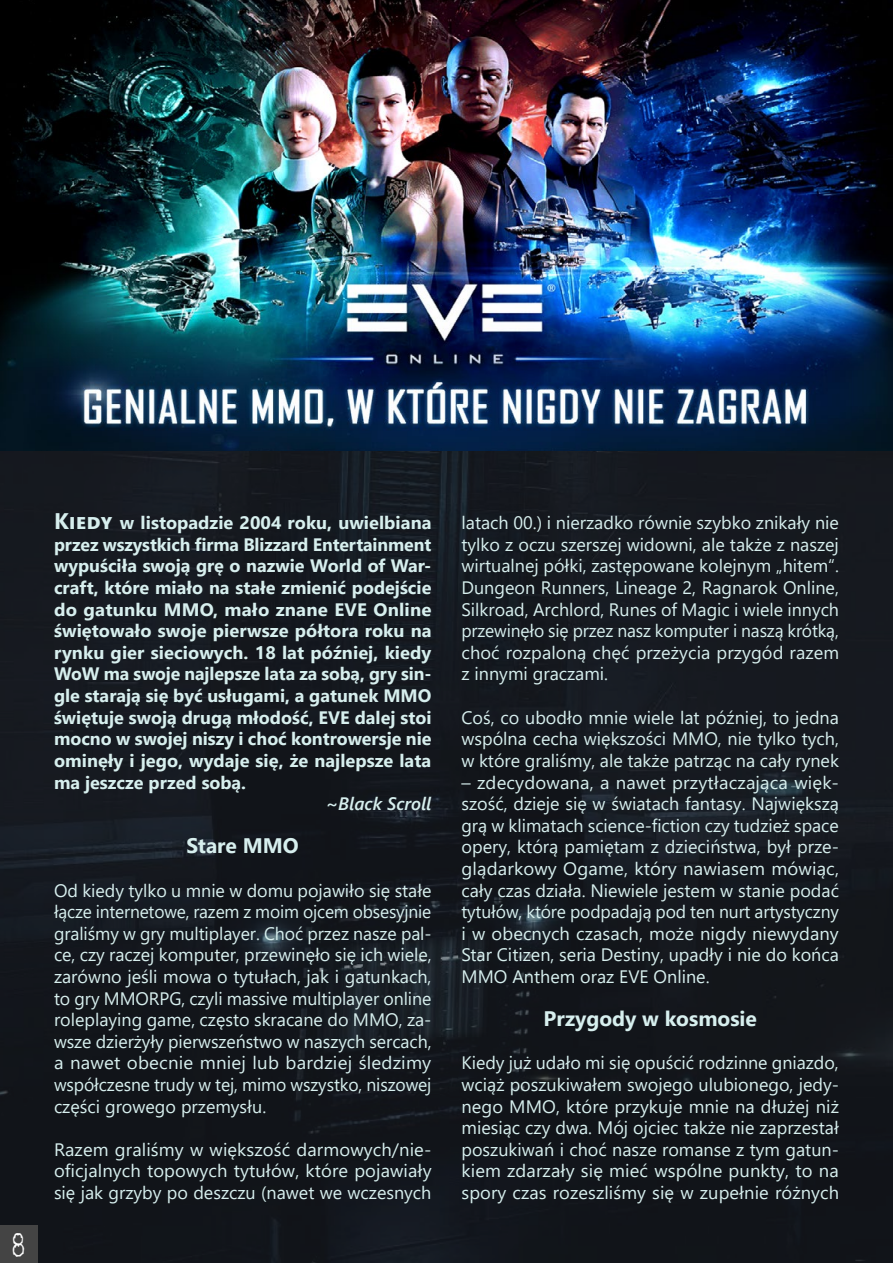
<style>
.page{position:relative;width:893px;height:1263px;background:#14171e}
.page>*{position:absolute;margin:0;border:0;box-sizing:border-box;transform-origin:0 0}
.t1{font:28.8px "Bloodgutter 2000";color:#fff;scale:.83 1}
.t2{font:700 21px "Segoe UI";color:#d7efee}
.t3{font:18px/21.6px "Segoe UI";color:#d7efee;text-align:justify}
.t4{font:700 18px/21.6px "Segoe UI";color:#d7efee;text-align:justify}
.t5{font:italic 600 18px "Segoe UI";color:#d7efee}
.s1{font-size:22.5px}
</style>
<div class="page">
<img style="left:0;top:0;width:893px;height:450px">
<div style="left:0;top:1225px;width:38px;height:38px;background:#444"></div>
<h1 class="t1" style="left:12px;top:1227px;width:17px">8</h1>
<p class="t4" style="left:54px;top:511px;width:379px"><span class="s1">Kiedy</span> w listopadzie 2004 roku, uwielbiana przez wszystkich firma Blizzard Entertainment wypuściła swoją grę o nazwie World of War&shy;craft, które miało na stałe zmienić podejście do gatunku MMO, mało znane EVE Online świętowało swoje pierwsze półtora roku na rynku gier sieciowych. 18 lat później, kiedy WoW ma swoje najlepsze lata za sobą, gry sin&shy;gle starają się być usługami, a gatunek MMO świętuje swoją drugą młodość, EVE dalej stoi mocno w swojej niszy i choć kontrowersje nie ominęły i jego, wydaje się, że najlepsze lata ma jeszcze przed sobą.</p>
<p class="t5" style="left:326px;top:787px;width:107px">~Black Scroll</p>
<p class="t2" style="left:187px;top:826px;width:114px">Stare MMO</p>
<p class="t3" style="left:54px;top:878px;width:379px">Od kiedy tylko u mnie w domu pojawiło się stałe łącze internetowe, razem z moim ojcem obsesyjnie graliśmy w gry multiplayer. Choć przez nasze pal&shy;ce, czy raczej komputer, przewinęło się ich wiele, zarówno jeśli mowa o tytułach, jak i gatunkach, to gry MMORPG, czyli massive multiplayer online roleplaying game, często skracane do MMO, za&shy;wsze dzierżyły pierwszeństwo w naszych sercach, a nawet obecnie mniej lub bardziej śledzimy współczesne trudy w tej, mimo wszystko, niszowej części growego przemysłu.</p>
<p class="t3" style="left:54px;top:1137px;width:379px">Razem graliśmy w większość darmowych/nie&shy;oficjalnych topowych tytułów, które pojawiały się jak grzyby po deszczu (nawet we wczesnych</p>
<p class="t3" style="left:461px;top:510px;width:379px">latach 00.) i nierzadko równie szybko znikały nie tylko z oczu szerszej widowni, ale także z naszej wirtualnej półki, zastępowane kolejnym „hitem“.<br>Dungeon Runners, Lineage 2, Ragnarok Online, Silkroad, Archlord, Runes of Magic i wiele innych przewinęło się przez nasz komputer i naszą krótką, choć rozpaloną chęć przeżycia przygód razem z innymi graczami.</p>
<p class="t3" style="left:461px;top:705px;width:379px">Coś, co ubodło mnie wiele lat później, to jedna wspólna cecha większości MMO, nie tylko tych, w które graliśmy, ale także patrząc na cały rynek</p>
<p class="t3" style="left:461px;top:770px;width:379px">– zdecydowana, a nawet przytłaczająca więk&shy;szość, dzieje się w światach fantasy. Największą grą w klimatach science-fiction czy tudzież space opery, którą pamiętam z dzieciństwa, był prze&shy;glądarkowy Ogame, który nawiasem mówiąc, cały czas działa. Niewiele jestem w stanie podać tytułów, które podpadają pod ten nurt artystyczny i w obecnych czasach, może nigdy niewydany Star Citizen, seria Destiny, upadły i nie do końca MMO Anthem oraz EVE Online.</p>
<p class="t2" style="left:543px;top:999px;width:215px">Przygody w kosmosie</p>
<p class="t3" style="left:461px;top:1050px;width:379px">Kiedy już udało mi się opuścić rodzinne gniazdo, wciąż poszukiwałem swojego ulubionego, jedy&shy;nego MMO, które przykuje mnie na dłużej niż miesiąc czy dwa. Mój ojciec także nie zaprzestał poszukiwań i choć nasze romanse z tym gatun&shy;kiem zdarzały się mieć wspólne punkty, to na spory czas rozeszliśmy się w zupełnie różnych</p>
</div>
